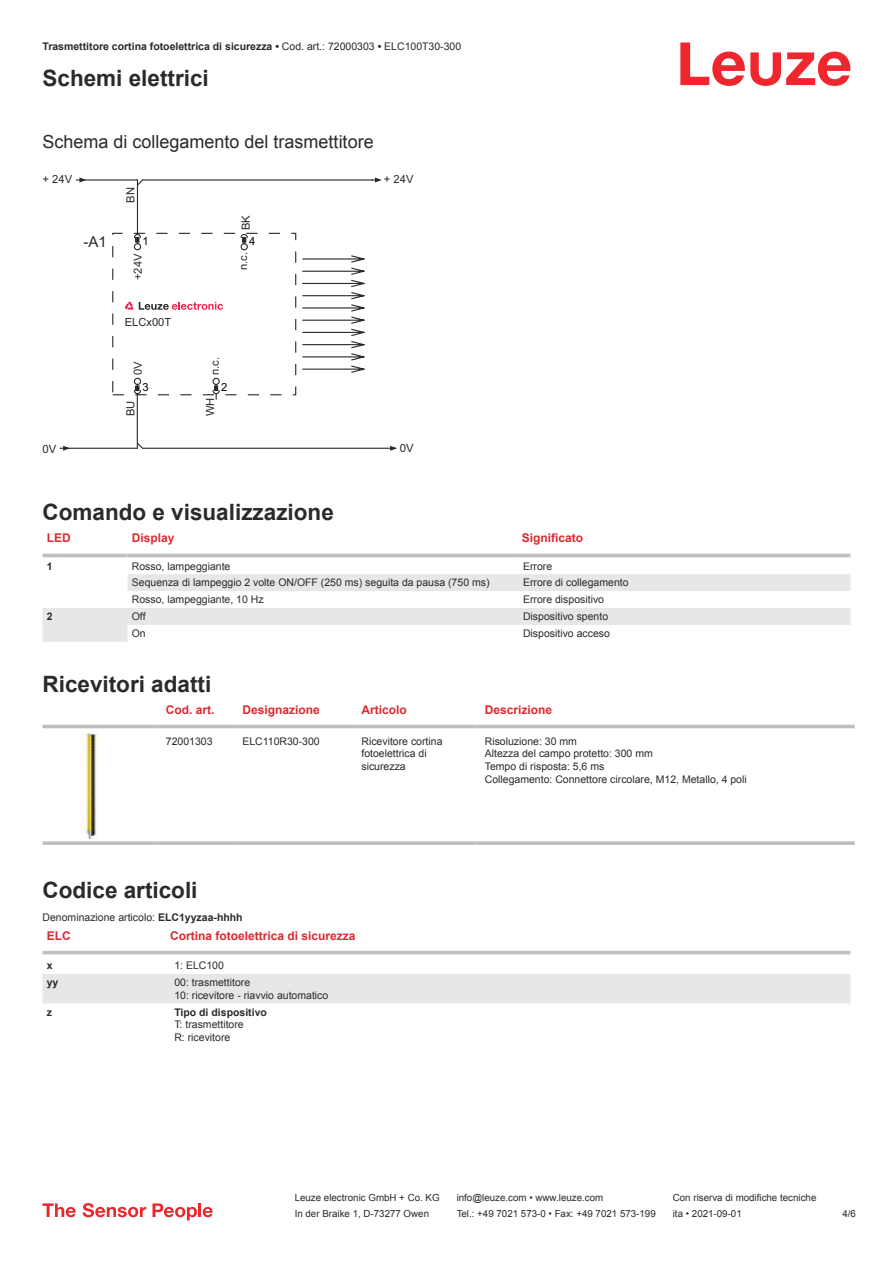
<style>
.page{position:relative;width:893px;height:1263px;background:#fff}
.page>*{position:absolute;margin:0;border:0;box-sizing:border-box;transform-origin:0 0}
.t1{font:700 22.5px "Arial";color:#2b292a}
.t2{font:18px "Arial";color:#2b292a}
.t3{font:15px "Arial";color:#2b292a}
.t4{font:700 12px "Arial";color:#db2a30}
.t5{font:11.4px "Arial";color:#2b292a}
.t6{font:11.25px "Arial";color:#2b292a}
.t7{font:11.25px "Arial";color:#040304}
.t8{font:10.5px/12.6px "Arial";color:#2b292a}
.t9{font:700 10.5px "Arial";color:#2b292a}
.t10{font:9.75px "Arial";color:#2b292a}
.s1{font-weight:400}
.s2{font-weight:700}
</style>
<div class="page">
<svg style="left:680px;top:43px;width:170px;height:43px"></svg>
<div style="left:43px;top:553px;width:807px;height:5px;background:#ececed"></div>
<svg style="left:43px;top:574px;width:807px;height:68px;fill:#edeeef"></svg>
<hr style="left:43px;top:554px;width:21px;height:3px;background:#bdbfc1">
<hr style="left:64px;top:554px;width:64px;height:3px;background:#bdbfc1">
<hr style="left:128px;top:554px;width:391px;height:3px;background:#bdbfc1">
<hr style="left:519px;top:554px;width:331px;height:3px;background:#bdbfc1">
<svg style="left:43px;top:724px;width:812px;height:110px"></svg>
<hr style="left:43px;top:725px;width:114px;height:3px;background:#bdbfc1">
<hr style="left:157px;top:725px;width:77px;height:3px;background:#bdbfc1">
<hr style="left:234px;top:725px;width:119px;height:3px;background:#bdbfc1">
<hr style="left:353px;top:725px;width:123px;height:3px;background:#bdbfc1">
<hr style="left:476px;top:725px;width:379px;height:3px;background:#bdbfc1">
<svg style="left:43px;top:841px;width:114px;height:4px"></svg>
<svg style="left:157px;top:841px;width:77px;height:4px"></svg>
<svg style="left:234px;top:841px;width:119px;height:4px"></svg>
<svg style="left:353px;top:841px;width:123px;height:4px"></svg>
<svg style="left:476px;top:841px;width:379px;height:4px;fill:#c1c3c5"></svg>
<img style="left:82px;top:732px;width:19px;height:107px">
<svg style="left:43px;top:950px;width:807px;height:54px"></svg>
<div style="left:43px;top:974px;width:807px;height:29px;background:#e6e7e9"></div>
<hr style="left:43px;top:951px;width:127px;height:3px;background:#bdbfc1">
<hr style="left:170px;top:951px;width:680px;height:3px;background:#bdbfc1">
<svg style="left:43px;top:1203px;width:33px;height:14px"></svg>
<svg style="left:83px;top:1203px;width:63px;height:14px"></svg>
<svg style="left:153px;top:1203px;width:44px;height:17px"></svg>
<hr style="left:198px;top:1203px;width:3px;height:14px;background:#ed272d">
<svg style="left:203px;top:1207px;width:10px;height:10px"></svg>
<svg style="left:240px;top:235px;width:8px;height:16px"></svg>
<svg style="left:302px;top:255px;width:63px;height:118px"></svg>
<div style="left:112px;top:233px;width:184px;height:162px;border:1px dashed #2b292a"></div>
<hr style="left:143px;top:179px;width:229px;height:2px;background:#2b292a">
<svg style="left:372px;top:177px;width:10px;height:6px"></svg>
<hr style="left:143px;top:448px;width:252px;height:1px;background:#2b292a">
<svg style="left:59px;top:177px;width:164px;height:274px"></svg>
<svg style="left:390px;top:446px;width:7px;height:5px"></svg>
<p class="t9" style="left:43px;top:43px;width:420px">Trasmettitore cortina fotoelettrica di sicurezza • <span class="s1">Cod. art.: 72000303</span> • <span class="s1">ELC100T30-300</span></p>
<h1 class="t1" style="left:43px;top:70px;width:168px">Schemi elettrici</h1>
<h2 class="t2" style="left:43px;top:135px;width:333px">Schema di collegamento del trasmettitore</h2>
<p class="t6" style="left:43px;top:172px;width:31px">+ 24V</p>
<h3 class="t3" style="left:84px;top:233px;width:25px">-A1</h3>
<p class="t6" style="left:124px;top:203px;width:17px;rotate:-90deg">BN</p>
<p class="t6" style="left:239px;top:230px;width:16px;rotate:-90deg">BK</p>
<p class="t7" style="left:142px;top:235px;width:8px">1</p>
<p class="t7" style="left:249px;top:235px;width:8px">4</p>
<p class="t6" style="left:131px;top:280px;width:28px;rotate:-90deg">+24V</p>
<p class="t6" style="left:237px;top:270px;width:20px;rotate:-90deg">n.c.</p>
<p class="t6" style="left:384px;top:172px;width:31px">+ 24V</p>
<p class="t5" style="left:43px;top:442px;width:15px">0V</p>
<p class="t6" style="left:125px;top:316px;width:48px">ELCx00T</p>
<p class="t6" style="left:131px;top:375px;width:15px;rotate:-90deg">0V</p>
<p class="t7" style="left:142px;top:381px;width:8px">3</p>
<p class="t6" style="left:208px;top:375px;width:20px;rotate:-90deg">n.c.</p>
<p class="t7" style="left:221px;top:381px;width:8px">2</p>
<p class="t6" style="left:124px;top:416px;width:17px;rotate:-90deg">BU</p>
<p class="t6" style="left:204px;top:416px;width:20px;rotate:-90deg">WH</p>
<p class="t5" style="left:400px;top:442px;width:15px">0V</p>
<h1 class="t1" style="left:43px;top:503px;width:293px">Comando e visualizzazione</h1>
<p class="t4" style="left:47px;top:533px;width:25px">LED</p>
<p class="t4" style="left:132px;top:533px;width:44px">Display</p>
<p class="t4" style="left:522px;top:533px;width:63px">Significato</p>
<p class="t9" style="left:47px;top:562px;width:7px">1</p>
<p class="t8" style="left:132px;top:560px;width:100px">Rosso, lampeggiante</p>
<p class="t8" style="left:523px;top:560px;width:31px">Errore</p>
<p class="t8" style="left:132px;top:577px;width:359px">Sequenza di lampeggio 2 volte ON/OFF (250 ms) seguita da pausa (750 ms)</p>
<p class="t8" style="left:523px;top:577px;width:107px">Errore di collegamento</p>
<p class="t8" style="left:132px;top:594px;width:133px">Rosso, lampeggiante, 10 Hz</p>
<p class="t8" style="left:523px;top:594px;width:83px">Errore dispositivo</p>
<p class="t9" style="left:47px;top:612px;width:7px">2</p>
<p class="t8" style="left:132px;top:611px;width:15px">Off</p>
<p class="t8" style="left:523px;top:611px;width:87px">Dispositivo spento</p>
<p class="t8" style="left:132px;top:628px;width:16px">On</p>
<p class="t8" style="left:523px;top:628px;width:88px">Dispositivo acceso</p>
<h1 class="t1" style="left:43px;top:676px;width:170px">Ricevitori adatti</h1>
<p class="t4" style="left:166px;top:705px;width:50px">Cod. art.</p>
<p class="t4" style="left:242px;top:705px;width:79px">Designazione</p>
<p class="t4" style="left:361px;top:705px;width:47px">Articolo</p>
<p class="t4" style="left:485px;top:705px;width:69px">Descrizione</p>
<p class="t8" style="left:166px;top:736px;width:48px">72001303</p>
<p class="t8" style="left:242px;top:736px;width:79px">ELC110R30-300</p>
<p class="t8" style="left:361px;top:736px;width:83px">Ricevitore cortina fotoelettrica di sicurezza</p>
<p class="t8" style="left:485px;top:736px;width:264px">Risoluzione: 30 mm<br>Altezza del campo protetto: 300 mm<br>Tempo di risposta: 5,6 ms<br>Collegamento: Connettore circolare, M12, Metallo, 4 poli</p>
<h1 class="t1" style="left:43px;top:881px;width:157px">Codice articoli</h1>
<p class="t4" style="left:47px;top:931px;width:25px">ELC</p>
<p class="t4" style="left:170px;top:931px;width:187px">Cortina fotoelettrica di sicurezza</p>
<p class="t9" style="left:47px;top:962px;width:7px">x</p>
<p class="t8" style="left:174px;top:960px;width:51px">1: ELC100</p>
<p class="t9" style="left:47px;top:978px;width:13px">yy</p>
<p class="t8" style="left:174px;top:977px;width:156px">00: trasmettitore<br>10: ricevitore - riavvio automatico</p>
<p class="t9" style="left:47px;top:1008px;width:7px">z</p>
<p class="t9" style="left:174px;top:1008px;width:94px">Tipo di dispositivo</p>
<p class="t8" style="left:174px;top:1019px;width:71px">T: trasmettitore<br>R: ricevitore</p>
<p class="t8" style="left:43px;top:911px;width:202px">Denominazione articolo: <span class="s2">ELC1yyzaa-hhhh</span></p>
<p class="t10" style="left:295px;top:1194px;width:146px">Leuze electronic GmbH + Co. KG</p>
<p class="t10" style="left:457px;top:1194px;width:148px">info@leuze.com • www.leuze.com</p>
<p class="t10" style="left:673px;top:1194px;width:145px">Con riserva di modifiche tecniche</p>
<p class="t10" style="left:295px;top:1210px;width:136px">In der Braike 1, D-73277 Owen</p>
<p class="t10" style="left:457px;top:1210px;width:201px">Tel.: +49 7021 573-0 • Fax: +49 7021 573-199</p>
<p class="t10" style="left:673px;top:1210px;width:70px">ita • 2021-09-01</p>
<p class="t10" style="left:842px;top:1210px;width:15px">4 /6</p>
</div>
